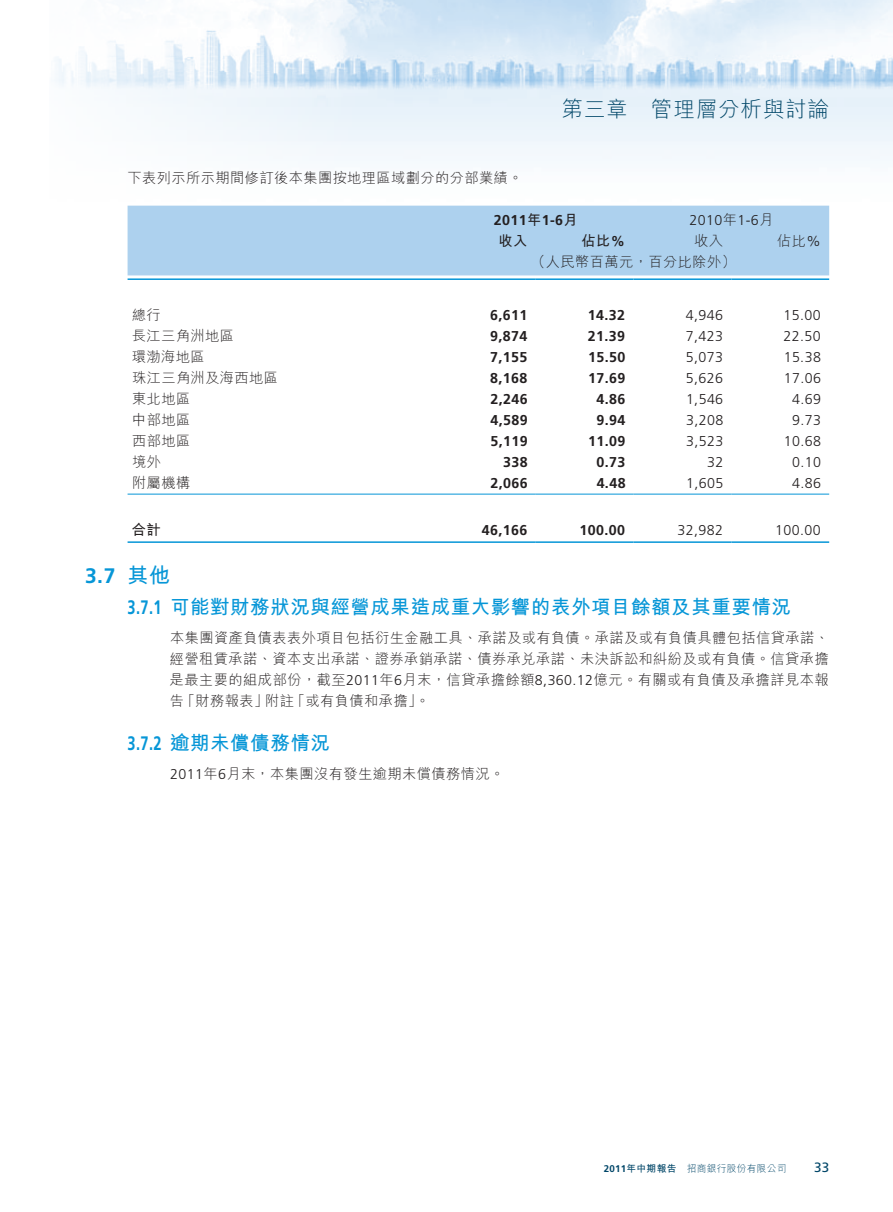
<style>
.page{position:relative;width:893px;height:1212px;background:#fff}
.page>*{position:absolute;margin:0;border:0;box-sizing:border-box;transform-origin:0 0}
.t1{font:300 21.75px "M Hei HK";letter-spacing:.03em;color:#004668}
.t2{font:700 21px "Frutiger LT Std";color:#0696d7}
.t3{font:700 19.5px "M Hei HK";letter-spacing:.03em;color:#0696d7}
.t4{font:300 14.25px/21px "M Hei HK";letter-spacing:.03em;color:#231f20;text-align:justify}
.t5{font:700 14.25px "Frutiger LT Std";letter-spacing:.03em;color:#231f20}
.t6{font:300 14.25px "Frutiger LT Std";letter-spacing:.03em;color:#231f20}
.t7{font:700 14.25px "M Hei HK";color:#231f20}
.t8{font:13.5px "Frutiger LT Std";color:#004668}
.t9{font:300 9.75px "M Hei HK";letter-spacing:.03em;color:#004668}
.s1{font-family:"M Hei HK"}
.s2{font-family:"Frutiger LT Std"}
.s3{font-family:"Frutiger LT Std";font-weight:700}
.s4{font-weight:700}
</style>
<div class="page">
<img style="left:54px;top:0;width:839px;height:543px">
<div style="left:128px;top:206px;width:701px;height:69px;background:#add1ee"></div>
<hr style="left:128px;top:278px;width:310px;height:2px;background:#0696d7">
<hr style="left:438px;top:278px;width:98px;height:2px;background:#0696d7">
<hr style="left:536px;top:278px;width:98px;height:2px;background:#0696d7">
<hr style="left:634px;top:278px;width:97px;height:2px;background:#0696d7">
<hr style="left:731px;top:278px;width:98px;height:2px;background:#0696d7">
<hr style="left:128px;top:494px;width:310px;height:1px;background:#0696d7">
<hr style="left:438px;top:494px;width:98px;height:1px;background:#0696d7">
<hr style="left:536px;top:494px;width:98px;height:1px;background:#0696d7">
<hr style="left:634px;top:494px;width:97px;height:1px;background:#0696d7">
<hr style="left:731px;top:494px;width:98px;height:1px;background:#0696d7">
<hr style="left:128px;top:541px;width:310px;height:2px;background:#0696d7">
<hr style="left:438px;top:541px;width:98px;height:2px;background:#0696d7">
<hr style="left:536px;top:541px;width:98px;height:2px;background:#0696d7">
<hr style="left:634px;top:541px;width:97px;height:2px;background:#0696d7">
<hr style="left:731px;top:541px;width:98px;height:2px;background:#0696d7">
<h1 class="t1" style="left:561px;top:94px;width:269px">第三章　管理層分析與討論</h1>
<p class="t4" style="left:128px;top:167px;width:397px">下表列示所示期間修訂後本集團按地理區域劃分的分部業績。</p>
<p class="t5" style="left:494px;top:211px;width:85px">2011<span class="s1">年</span>1-6<span class="s1">月</span></p>
<p class="t6" style="left:689px;top:212px;width:85px">2010<span class="s1">年</span>1-6<span class="s1">月</span></p>
<p class="t7" style="left:498px;top:230px;width:30px">收入</p>
<p class="t7" style="left:582px;top:230px;width:45px">佔比<span class="s2">%</span></p>
<p class="t4" style="left:694px;top:230px;width:30px">收入</p>
<p class="t4" style="left:777px;top:230px;width:45px">佔比<span class="s2">%</span></p>
<p class="t4" style="left:531px;top:251px;width:206px">（人民幣百萬元，百分比除外）</p>
<p class="t4" style="left:132px;top:304px;width:30px">總行</p>
<p class="t5" style="left:490px;top:307px;width:39px">6,611</p>
<p class="t5" style="left:588px;top:307px;width:39px">14.32</p>
<p class="t6" style="left:686px;top:307px;width:39px">4,946</p>
<p class="t6" style="left:783px;top:307px;width:39px">15.00</p>
<p class="t4" style="left:132px;top:325px;width:104px">長江三角洲地區</p>
<p class="t5" style="left:490px;top:328px;width:39px">9,874</p>
<p class="t5" style="left:588px;top:328px;width:39px">21.39</p>
<p class="t6" style="left:686px;top:328px;width:39px">7,423</p>
<p class="t6" style="left:784px;top:328px;width:39px">22.50</p>
<p class="t4" style="left:132px;top:346px;width:74px">環渤海地區</p>
<p class="t5" style="left:490px;top:349px;width:39px">7,155</p>
<p class="t5" style="left:588px;top:349px;width:39px">15.50</p>
<p class="t6" style="left:686px;top:349px;width:39px">5,073</p>
<p class="t6" style="left:784px;top:349px;width:39px">15.38</p>
<p class="t4" style="left:132px;top:367px;width:148px">珠江三角洲及海西地區</p>
<p class="t5" style="left:490px;top:370px;width:39px">8,168</p>
<p class="t5" style="left:588px;top:370px;width:39px">17.69</p>
<p class="t6" style="left:686px;top:370px;width:39px">5,626</p>
<p class="t6" style="left:784px;top:370px;width:39px">17.06</p>
<p class="t4" style="left:132px;top:388px;width:60px">東北地區</p>
<p class="t5" style="left:490px;top:391px;width:39px">2,246</p>
<p class="t5" style="left:596px;top:391px;width:30px">4.86</p>
<p class="t6" style="left:686px;top:391px;width:39px">1,546</p>
<p class="t6" style="left:792px;top:391px;width:30px">4.69</p>
<p class="t4" style="left:132px;top:409px;width:60px">中部地區</p>
<p class="t5" style="left:490px;top:412px;width:39px">4,589</p>
<p class="t5" style="left:596px;top:412px;width:30px">9.94</p>
<p class="t6" style="left:686px;top:412px;width:39px">3,208</p>
<p class="t6" style="left:792px;top:412px;width:30px">9.73</p>
<p class="t4" style="left:132px;top:430px;width:60px">西部地區</p>
<p class="t5" style="left:490px;top:433px;width:39px">5,119</p>
<p class="t5" style="left:588px;top:433px;width:39px">11.09</p>
<p class="t6" style="left:686px;top:433px;width:39px">3,523</p>
<p class="t6" style="left:784px;top:433px;width:39px">10.68</p>
<p class="t4" style="left:132px;top:451px;width:30px">境外</p>
<p class="t5" style="left:503px;top:454px;width:26px">338</p>
<p class="t5" style="left:597px;top:454px;width:30px">0.73</p>
<p class="t6" style="left:707px;top:454px;width:18px">32</p>
<p class="t6" style="left:792px;top:454px;width:30px">0.10</p>
<p class="t4" style="left:132px;top:472px;width:60px">附屬機構</p>
<p class="t5" style="left:490px;top:475px;width:39px">2,066</p>
<p class="t5" style="left:597px;top:475px;width:30px">4.48</p>
<p class="t6" style="left:686px;top:475px;width:39px">1,605</p>
<p class="t6" style="left:792px;top:475px;width:30px">4.86</p>
<p class="t7" style="left:132px;top:519px;width:30px">合計</p>
<p class="t5" style="left:482px;top:521px;width:47px">46,166</p>
<p class="t5" style="left:580px;top:521px;width:47px">100.00</p>
<p class="t6" style="left:677px;top:522px;width:47px">32,982</p>
<p class="t6" style="left:775px;top:522px;width:47px">100.00</p>
<h2 class="t2" style="left:85px;top:563px;width:87px">3.7 <span class="s1">其他</span></h2>
<h3 class="t3" style="left:128px;top:592px;width:665px"><span class="s2">3.7.1</span> 可能對財務狀況與經營成果造成重大影響的表外項目餘額及其重要情況</h3>
<p class="t4" style="left:170px;top:627px;width:661px">本集團資產負債表表外項目包括衍生金融工具、承諾及或有負債。承諾及或有負債具體包括信貸承諾、經營租賃承諾、資本支出承諾、證券承銷承諾、債券承兌承諾、未決訴訟和糾紛及或有負債。信貸承擔是最主要的組成部份，截至<span class="s2">2011</span>年<span class="s2">6</span>月末，信貸承擔餘額<span class="s2">8,360.12</span>億元。有關或有負債及承擔詳見本報告「財務報表」附註「或有負債和承擔」。</p>
<h3 class="t3" style="left:128px;top:728px;width:204px"><span class="s2">3.7.2</span> 逾期未償債務情況</h3>
<p class="t4" style="left:170px;top:763px;width:336px"><span class="s2">2011</span>年<span class="s2">6</span>月末，本集團沒有發生逾期未償債務情況。</p>
<p class="t9" style="left:604px;top:1162px;width:184px"><span class="s3">2011</span><span class="s4">年中期報告</span> 招商銀行股份有限公司</p>
<p class="t8" style="left:814px;top:1160px;width:17px">33</p>
</div>
